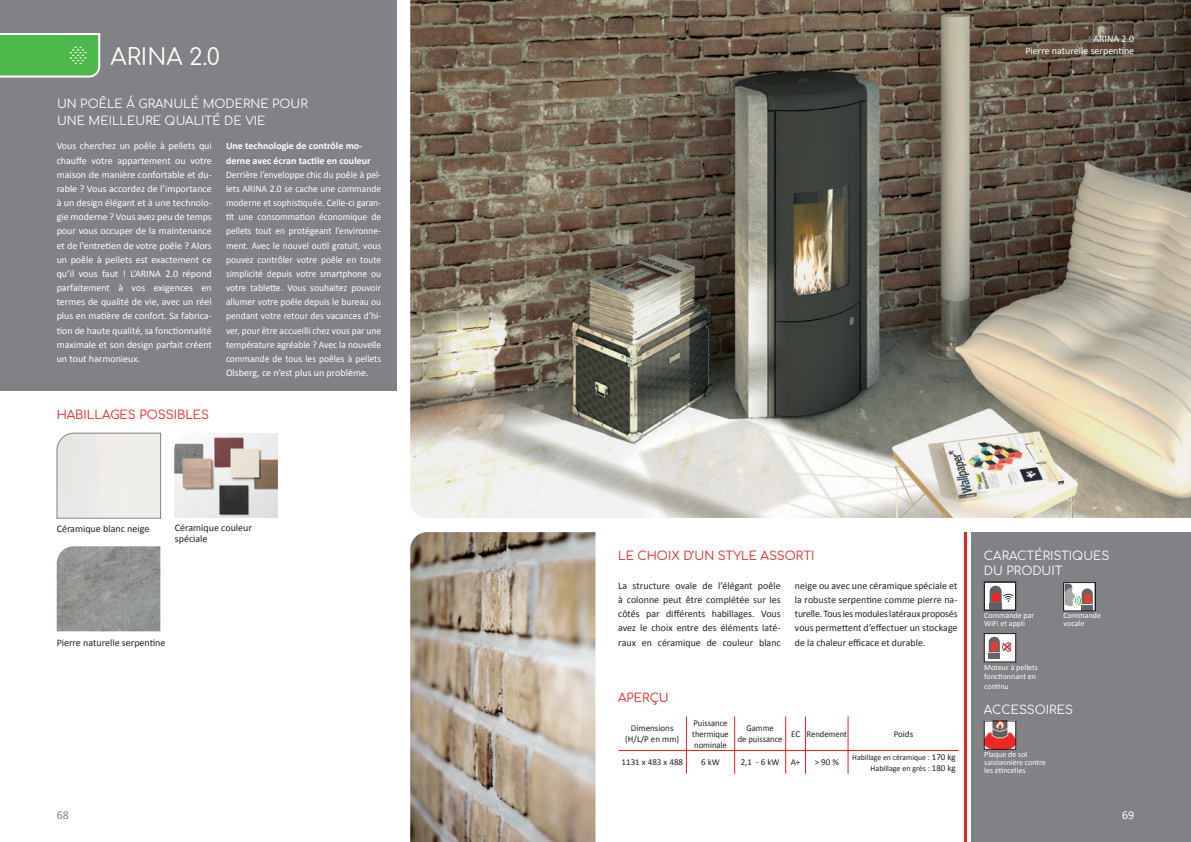
<style>
.page{position:relative;width:1191px;height:842px;background:#fff}
.page>*{position:absolute;margin:0;border:0;box-sizing:border-box;transform-origin:0 0}
.t1{font:23px "Comfortaa";color:#fff}
.t2{font:12px/14.4px "Comfortaa";color:#fff}
.t3{font:12px "Comfortaa";color:#ee1d23}
.t4{font:12px "Calibri";color:#808285}
.t5{font:12px "Calibri";color:#fff}
.t6{font:10px/14.2px "Calibri";color:#fff;text-align:justify}
.t7{font:10px/14.2px "Calibri";color:#fff;text-align:justify;scale:.95 1}
.t8{font:10px/14.2px "Calibri";color:#231f20;text-align:justify}
.t9{font:700 10px/14.2px "Calibri";color:#fff}
.t10{font:9px/10.8px "Calibri";color:#231f20;text-align:center}
.t11{font:9px/10.8px "Calibri";color:#231f20;scale:.95 1}
.t12{font:8px/8px "Calibri";color:#fff}
.t13{font:8px/10.8px "Calibri";color:#231f20;text-align:right}
.s1{font-size:9px}
</style>
<div class="page">
<div style="left:0;top:0;width:396px;height:390px;background:#808285"></div>
<img style="left:410px;top:0;width:781px;height:518px">
<svg style="left:0;top:33px;width:101px;height:45px;background:#62be5e"></svg>
<svg style="left:686px;top:751px;width:1px;height:23px"></svg>
<svg style="left:734px;top:751px;width:1px;height:23px"></svg>
<svg style="left:847px;top:751px;width:1px;height:23px"></svg>
<hr style="left:686px;top:716px;width:1px;height:34px;background:#ee1d23">
<hr style="left:734px;top:716px;width:1px;height:34px;background:#ee1d23">
<hr style="left:785px;top:716px;width:1px;height:34px;background:#ee1d23">
<hr style="left:805px;top:716px;width:1px;height:34px;background:#ee1d23">
<hr style="left:847px;top:716px;width:1px;height:34px;background:#ee1d23">
<hr style="left:618px;top:750px;width:68px;height:1px;background:#ee1d23">
<hr style="left:686px;top:750px;width:48px;height:1px;background:#ee1d23">
<hr style="left:734px;top:750px;width:51px;height:1px;background:#ee1d23">
<svg style="left:785px;top:750px;width:21px;height:24px"></svg>
<hr style="left:805px;top:750px;width:43px;height:1px;background:#ee1d23">
<hr style="left:848px;top:750px;width:110px;height:1px;background:#ee1d23">
<div style="left:56px;top:433px;width:105px;height:86px;background:#ebece9"></div>
<div style="left:971px;top:532px;width:220px;height:310px;background:#808285"></div>
<hr style="left:963px;top:532px;width:3px;height:310px;background:#ee1d23">
<div style="left:984px;top:582px;width:31px;height:28px;background:#fff"></div>
<svg style="left:989px;top:586px;width:24px;height:17px"></svg>
<div style="left:989px;top:604px;width:12px;height:6px;background:#5f6262"></div>
<div style="left:992px;top:592px;width:7px;height:9px;background:#ee2526"></div>
<div style="left:984px;top:582px;width:32px;height:29px;border:1px solid #231f20"></div>
<img style="left:986px;top:723px;width:28px;height:24px">
<div style="left:984px;top:721px;width:32px;height:28px;border:1px solid #231f20"></div>
<img style="left:410px;top:532px;width:185px;height:310px">
<img style="left:57px;top:546px;width:103px;height:85px">
<img style="left:174px;top:433px;width:104px;height:85px">
<svg style="left:1065px;top:584px;width:28px;height:25px"></svg>
<div style="left:1081px;top:605px;width:11px;height:5px;background:#676263"></div>
<div style="left:1083px;top:595px;width:7px;height:8px;background:#e73c34"></div>
<div style="left:1063px;top:582px;width:32px;height:29px;border:1px solid #231f20"></div>
<svg style="left:986px;top:635px;width:28px;height:25px"></svg>
<div style="left:988px;top:653px;width:11px;height:6px;background:#676263"></div>
<div style="left:991px;top:643px;width:6px;height:8px;background:#e73c34"></div>
<div style="left:984px;top:633px;width:32px;height:29px;border:1px solid #231f20"></div>
<h1 class="t1" style="left:111px;top:36px;width:111px">ARINA 2.0</h1>
<p class="t2" style="left:57px;top:94px;width:252px;line-height:17px">UN POÊLE Á GRANULÉ MODERNE POUR<br>UNE MEILLEURE QUALITÉ DE VIE</p>
<p class="t6" style="left:57px;top:139px;width:157px">Vous cherchez un poêle à pellets qui chauffe votre appartement ou votre maison de manière confortable et du&shy;rable ? Vous accordez de l’importance à un design élégant et à une technolo&shy;gie moderne ? Vous avez peu de temps pour vous occuper de la maintenance et de l’entretien de votre poêle ? Alors un poêle à pellets est exactement ce qu’il vous faut ! L’ARINA 2.0 répond parfaitement à vos exigences en termes de qualité de vie, avec un réel plus en matière de confort. Sa fabrica&shy;tion de haute qualité, sa fonctionnalité maximale et son design parfait créent un tout harmonieux.</p>
<p class="t9" style="left:226px;top:139px;width:146px">Une technologie de contrôle mo&shy;derne avec écran tactile en couleur</p>
<p class="t7" style="left:226px;top:167px;width:165px">Derrière l’enveloppe chic du poêle à pel&shy;lets ARINA 2.0 se cache une commande moderne et sophistiquée. Celle-ci garan&shy;tit une consommation économique de pellets tout en protégeant l’environne&shy;ment. Avec le nouvel outil gratuit, vous pouvez contrôler votre poêle en toute simplicité depuis votre smartphone ou votre tablette. Vous souhaitez pouvoir allumer votre poêle depuis le bureau ou pendant votre retour des vacances d’hi&shy;ver, pour être accueilli chez vous par une température agréable ? Avec la nouvelle commande de tous les poêles à pellets Olsberg, ce n’est plus un problème.</p>
<p class="t3" style="left:57px;top:404px;width:154px">HABILLAGES POSSIBLES</p>
<p class="t8" style="left:57px;top:521px;width:94px">Céramique blanc neige</p>
<p class="t8" style="left:175px;top:522px;width:79px;line-height:11px">Céramique couleur spéciale</p>
<p class="t8" style="left:57px;top:635px;width:110px">Pierre naturelle serpentine</p>
<p class="t4" style="left:57px;top:807px;width:14px">68</p>
<p class="t6" style="left:1025px;top:32px;width:110px;line-height:12px;text-align:right">ARINA 2.0<br>Pierre naturelle serpentine</p>
<p class="t3" style="left:618px;top:545px;width:198px">LE CHOIX D’UN STYLE ASSORTI</p>
<p class="t8" style="left:618px;top:578px;width:164px">La structure ovale de l’élégant poêle à colonne peut être complétée sur les côtés par différents habillages. Vous avez le choix entre des éléments laté&shy;raux en céramique de couleur blanc</p>
<p class="t8" style="left:795px;top:578px;width:164px">neige ou avec une céramique spéciale et la robuste serpentine comme pierre na&shy;turelle. Tous les modules latéraux proposés vous permettent d’effectuer un stockage de la chaleur efficace et durable.</p>
<p class="t3" style="left:618px;top:687px;width:52px">APERÇU</p>
<p class="t10" style="left:625px;top:723px;width:56px">Dimensions (H/L/P en mm)</p>
<p class="t11" style="left:692px;top:717px;width:40px">Puissance thermique nominale</p>
<p class="t11" style="left:737px;top:723px;width:49px;text-align:center">Gamme<br>de puissance</p>
<p class="t10" style="left:791px;top:728px;width:57px">EC Rendement</p>
<p class="t10" style="left:893px;top:728px;width:21px">Poids</p>
<p class="t10" style="left:621px;top:757px;width:63px">1131 x 483 x 488</p>
<p class="t10" style="left:701px;top:757px;width:20px">6 kW</p>
<p class="t10" style="left:740px;top:757px;width:61px">2,1 - 6 kW A+</p>
<p class="t10" style="left:814px;top:757px;width:26px">&gt; 90 %</p>
<p class="t13" style="left:852px;top:752px;width:105px">Habillage en céramique : <span class="s1">170 kg<br></span>Habillage en grès : <span class="s1">180 kg</span></p>
<p class="t2" style="left:984px;top:547px;width:127px">CARACTÉRISTIQUES<br>DU PRODUIT</p>
<p class="t12" style="left:984px;top:611px;width:52px">Commande par<br>WiFi et appli</p>
<p class="t12" style="left:984px;top:662px;width:55px;line-height:9.6px">Moteur à pellets fonctionnant en continu</p>
<p class="t12" style="left:1063px;top:611px;width:39px">Commande vocale</p>
<p class="t2" style="left:984px;top:700px;width:90px">ACCESSOIRES</p>
<p class="t12" style="left:984px;top:750px;width:63px">Plaque de sol saisionnière contre les étincelles</p>
<p class="t5" style="left:1122px;top:807px;width:14px">69</p>
</div>
